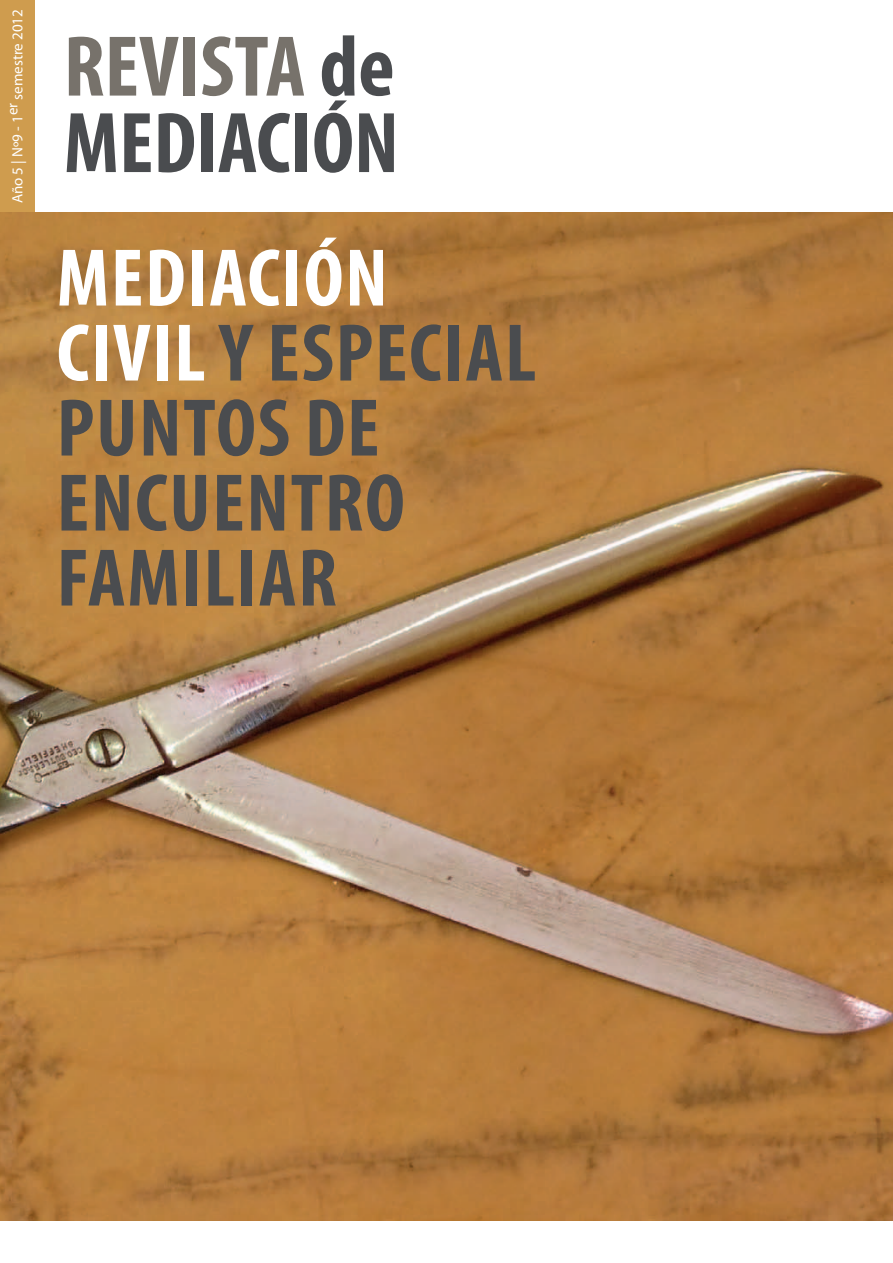
<style>
.page{position:relative;width:893px;height:1263px;background:#fff}
.page>*{position:absolute;margin:0;border:0;box-sizing:border-box;transform-origin:0 0}
.t1{font:700 condensed 87px/76.5px "Myriad Pro";color:#4a4c4f}
.t2{font:700 condensed 82.5px/75px "Myriad Pro";letter-spacing:.02em;color:#4a4c4f}
.t3{font:15px "Myriad Pro";color:#fff}
.s1{color:#77726b}
.s2{color:#fff}
</style>
<div class="page">
<div style="left:0;top:0;width:34px;height:213px;background:#cf9c4e"></div>
<img style="left:0;top:213px;width:893px;height:1007px">
<p class="t3" style="left:8px;top:203px;width:196px;rotate:-90deg">Año 5 | Nº9 - 1er semestre 2012</p>
<p class="t1" style="left:64px;top:27px;width:337px"><span class="s1">REVISTA</span> DE<br>MEDIACIÓN</p>
<p class="t2" style="left:57px;top:239px;width:481px"><span class="s2">MEDIACIÓN<br>CIVI L</span> Y ESPECIAL<br>PUNTOS DE<br>ENCUENTR</p>
<p class="t2" style="left:365px;top:464px;width:41px">O</p>
<p class="t2" style="left:57px;top:539px;width:213px">FAMI LIAR</p>
</div>
